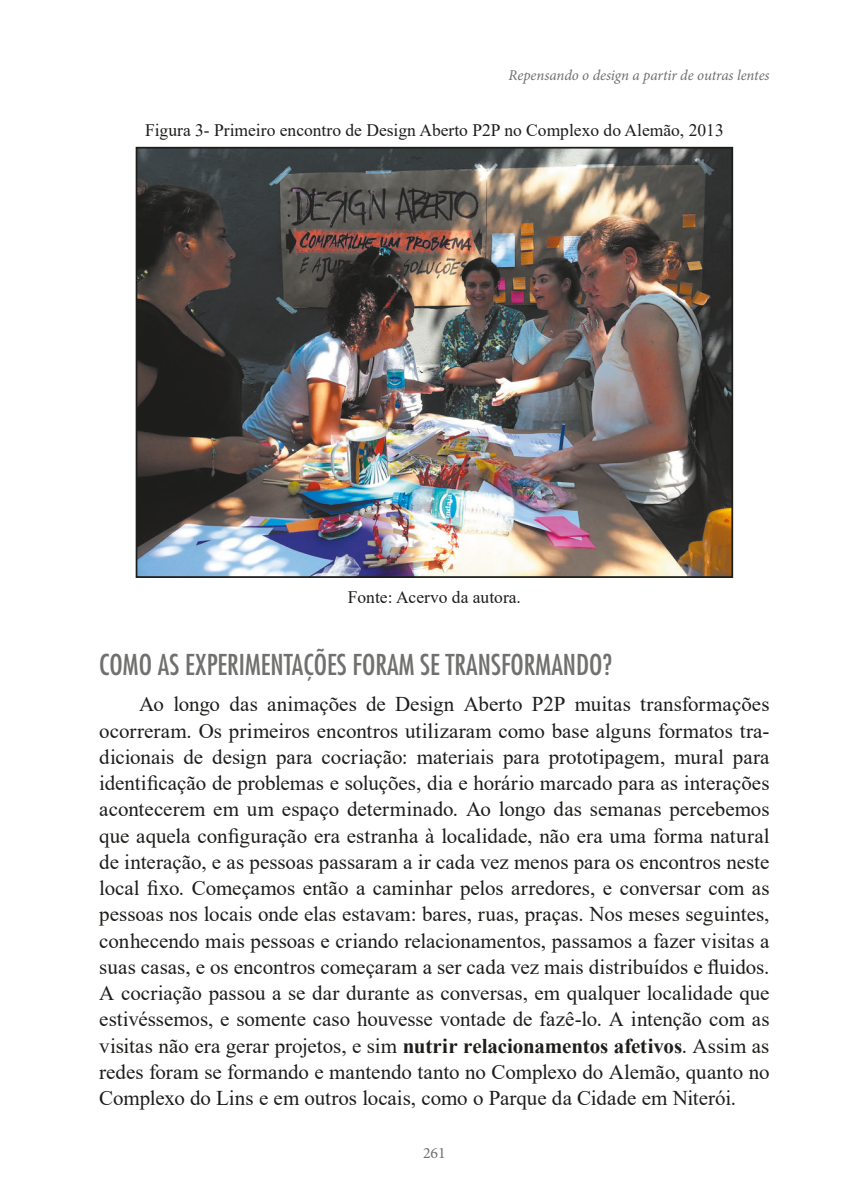
<style>
.page{position:relative;width:844px;height:1191px;background:#fff}
.page>*{position:absolute;margin:0;border:0;box-sizing:border-box;transform-origin:0 0}
.t1{font:condensed 28px "Futura Std";color:#70706f}
.t2{font:21px/26.2px "Times New Roman";letter-spacing:-.005em;color:#1d1d1b;text-align:justify}
.t3{font:17.5px "Times New Roman";color:#1d1d1b}
.t4{font:15.75px "Minion Pro";color:#70706f}
.t5{font:italic 14.88px "Minion Pro";letter-spacing:-.005em;color:#70706f}
.s1{font-weight:700}
</style>
<div class="page">
<img style="left:139px;top:150px;width:591px;height:425px">
<div style="left:136px;top:147px;width:597px;height:431px;border:2px solid #1d1d1b"></div>
<p class="t5" style="left:508px;top:65px;width:262px">Repensando o design a partir de outras lentes</p>
<p class="t3" style="left:145px;top:118px;width:580px">Figura 3- Primeiro encontro de Design Aberto P2P no Complexo do Alemão, 2013</p>
<p class="t3" style="left:348px;top:585px;width:175px">Fonte: Acervo da autora.</p>
<h1 class="t1" style="left:99px;top:648px;width:514px">COMO AS EXPERIMENTAÇÕES FORAM SE TRANSFORMANDO?</h1>
<p class="t2" style="left:99px;top:690px;width:671px;text-indent:40px">Ao longo das animações de Design Aberto P2P muitas transformações ocorreram. Os primeiros encontros utilizaram como base alguns formatos tra&shy;dicionais de design para cocriação: materiais para prototipagem, mural para identificação de problemas e soluções, dia e horário marcado para as interações acontecerem em um espaço determinado. Ao longo das semanas percebemos que aquela configuração era estranha à localidade, não era uma forma natural de interação, e as pessoas passaram a ir cada vez menos para os encontros neste local fixo. Começamos então a caminhar pelos arredores, e conversar com as pessoas nos locais onde elas estavam: bares, ruas, praças. Nos meses seguintes, conhecendo mais pessoas e criando relacionamentos, passamos a fazer visitas a suas casas, e os encontros começaram a ser cada vez mais distribuídos e fluidos.<br>A cocriação passou a se dar durante as conversas, em qualquer localidade que estivéssemos, e somente caso houvesse vontade de fazê-lo. A intenção com as visitas não era gerar projetos, e sim <span class="s1">nutrir relacionamentos afetivos</span>. Assim as redes foram se formando e mantendo tanto no Complexo do Alemão, quanto no Complexo do Lins e em outros locais, como o Parque da Cidade em Niterói.</p>
<p class="t4" style="left:423px;top:1142px;width:24px">261</p>
</div>
